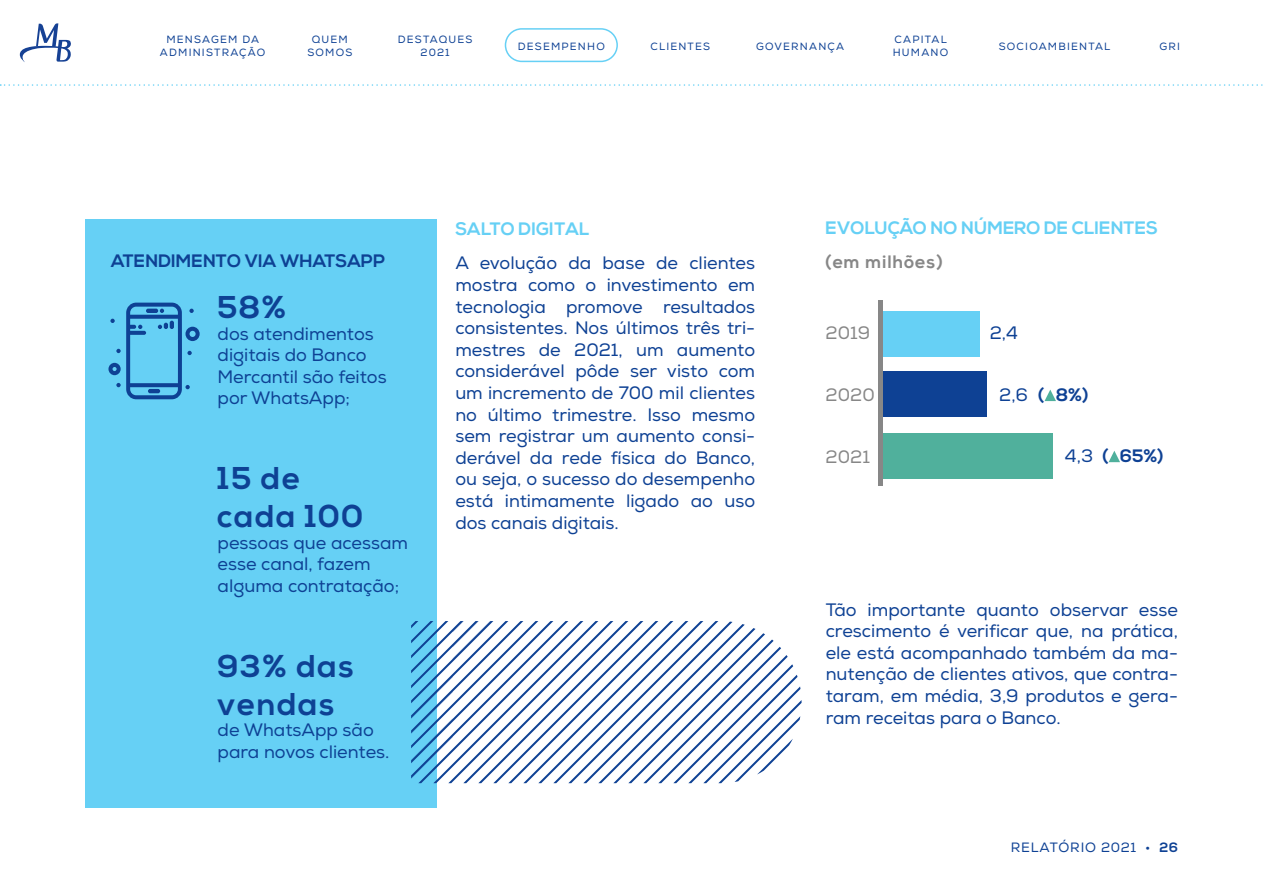
<style>
.page{position:relative;width:1263px;height:893px;background:#fff}
.page>*{position:absolute;margin:0;border:0;box-sizing:border-box;transform-origin:0 0}
.t1{font:700 31.5px/37.8px "Nexa";letter-spacing:.05em;color:#0e4194}
.t2{font:18px/21.6px "Nexa";color:#0e4194}
.t3{font:700 18px "Nexa";color:#66d0f5}
.t4{font:700 18px "Nexa";color:#0e4194}
.t5{font:18px "Nexa";color:#878787}
.t6{font:700 18px "Nexa";letter-spacing:.05em;color:#878787}
.t7{font:13.5px "Nexa";letter-spacing:.065em;color:#0e4194}
.t8{font:10.5px/12.6px "Nexa";letter-spacing:.115em;color:#0e4194;text-align:center}
.s1{font-weight:700}
</style>
<div class="page">
<svg style="left:19px;top:23px;width:52px;height:39px"></svg>
<svg style="left:0;top:84px;width:1263px;height:2px"></svg>
<div style="left:85px;top:220px;width:352px;height:588px;background:#66d0f5"></div>
<div style="left:883px;top:433px;width:169px;height:46px;background:#50b09c"></div>
<div style="left:883px;top:372px;width:104px;height:45px;background:#0e4194"></div>
<div style="left:883px;top:311px;width:96px;height:46px;background:#66d0f5"></div>
<div style="left:878px;top:300px;width:5px;height:186px;background:#878787"></div>
<svg style="left:1044px;top:390px;width:12px;height:11px"></svg>
<svg style="left:1108px;top:451px;width:12px;height:11px"></svg>
<svg style="left:108px;top:303px;width:92px;height:96px"></svg>
<svg style="left:411px;top:621px;width:390px;height:162px"></svg>
<div style="left:505px;top:28px;width:113px;height:34px;border:2px solid #66d0f5;border-radius:16px"></div>
<p class="t8" style="left:160px;top:34px;width:107px">MENSAGEM DA<br>ADMINISTRAÇÃO</p>
<p class="t8" style="left:307px;top:34px;width:47px">QUEM<br>SOMOS</p>
<p class="t8" style="left:398px;top:34px;width:76px">DESTAQUES<br>2021</p>
<p class="t8" style="left:518px;top:40px;width:88px">DESEMPENHO</p>
<p class="t8" style="left:650px;top:40px;width:61px">CLIENTES</p>
<p class="t8" style="left:756px;top:40px;width:89px">GOVERNANÇA</p>
<p class="t8" style="left:893px;top:34px;width:57px;text-align:left">CAPITAL<br>HUMANO</p>
<p class="t8" style="left:999px;top:40px;width:113px">SOCIOAMBIENTAL</p>
<p class="t8" style="left:1159px;top:40px;width:22px">GRI</p>
<p class="t4" style="left:111px;top:251px;width:275px">ATENDIMENTO VIA WHATSAPP</p>
<h1 class="t1" style="left:218px;top:289px;width:70px">58%</h1>
<p class="t2" style="left:218px;top:323px;width:171px">dos atendimentos digitais do Banco<br>Mercantil são feitos por WhatsApp;</p>
<h1 class="t1" style="left:218px;top:461px;width:147px">15 de cada 100</h1>
<p class="t2" style="left:218px;top:532px;width:192px">pessoas que acessam esse canal, fazem alguma contratação;</p>
<h1 class="t1" style="left:218px;top:648px;width:138px">93% das vendas</h1>
<p class="t2" style="left:218px;top:720px;width:173px">de WhatsApp são para novos clientes.</p>
<p class="t3" style="left:455px;top:218px;width:136px">SALTO DIGITAL</p>
<p class="t2" style="left:455px;top:253px;width:301px;text-align:justify">A evolução da base de clientes mostra como o investimento em tecnologia promove resultados consistentes. Nos últimos três tri&shy;mestres de 2021, um aumento considerável pôde ser visto com um incremento de 700 mil clientes no último trimestre. Isso mesmo sem registrar um aumento consi&shy;derável da rede física do Banco, ou seja, o sucesso do desempenho está intimamente ligado ao uso dos canais digitais.</p>
<p class="t3" style="left:826px;top:217px;width:334px">EVOLUÇÃO NO NÚMERO DE CLIENTES</p>
<p class="t6" style="left:826px;top:251px;width:119px">(em milhões)</p>
<p class="t5" style="left:826px;top:322px;width:46px">2019</p>
<p class="t2" style="left:990px;top:322px;width:30px">2,4</p>
<p class="t5" style="left:826px;top:384px;width:51px">2020</p>
<p class="t5" style="left:826px;top:446px;width:46px">2021</p>
<p class="t2" style="left:999px;top:384px;width:30px">2,6</p>
<p class="t4" style="left:1038px;top:384px;width:52px">( 8%)</p>
<p class="t2" style="left:1065px;top:445px;width:30px">4,3</p>
<p class="t4" style="left:1102px;top:446px;width:63px">( 65%)</p>
<p class="t2" style="left:826px;top:599px;width:354px;text-align:justify">Tão importante quanto observar esse crescimento é verificar que, na prática, ele está acompanhado também da ma&shy;nutenção de clientes ativos, que contra&shy;taram, em média, 3,9 produtos e gera&shy;ram receitas para o Banco.</p>
<p class="t7" style="left:1011px;top:839px;width:169px">RELATÓRIO 2021 • <span class="s1">26</span></p>
</div>
